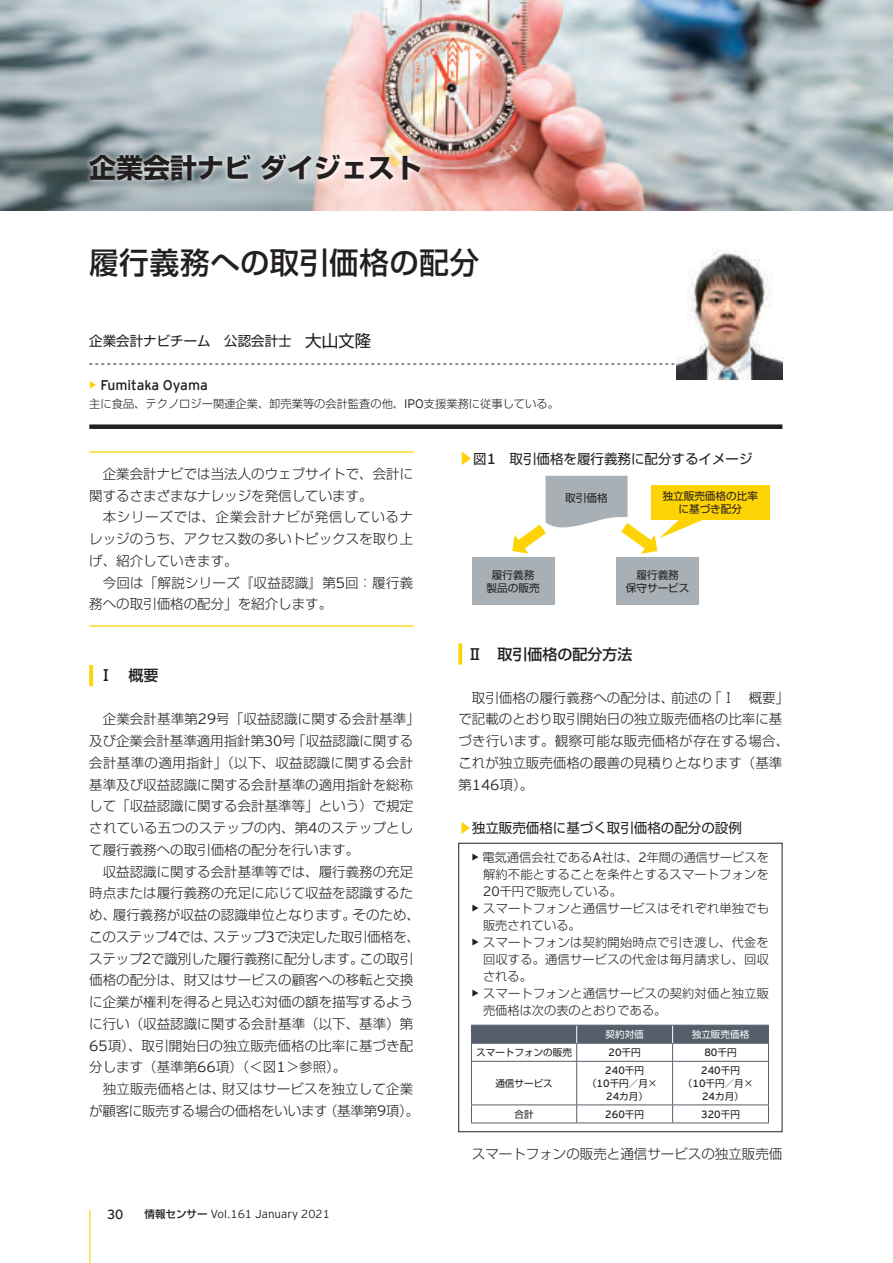
<style>
.page{position:relative;width:893px;height:1263px;background:#fff}
.page>*{position:absolute;margin:0;border:0;box-sizing:border-box;transform-origin:0 0}
.ノーマル{font:500 30px "Shin Go Pro";letter-spacing:.025em;color:#231f20}
.ノーマル-2{font:700 27px "Shin Go Pro";color:#231f20}
.ノーマル-3{font:500 15px "Shin Go Pro";color:#231f20}
.ノーマル-4{font:13.95px "EY Interstate";color:#231f20}
.ノーマル-5{font:300 13.5px/21.8px "Shin Go Pro";color:#231f20}
.ノーマル-6{font:13.5px "Shin Go Pro";color:#231f20}
.ノーマル-7{font:300 12.15px/17px "Shin Go Pro";letter-spacing:.015em;color:#231f20;text-align:justify}
.t1{font:300 11.55px "EY Interstate";color:#231f20}
.ノーマル-8{font:300 11.25px "Shin Go Pro";color:#231f20}
.t2{font:10.65px/12.8px "Shin Go Pro";color:#231f20;text-align:center}
.ノーマル-9{font:300 10.5px "EY Interstate";color:#231f20}
.ノーマル-10{font:9.6px "Shin Go Pro";color:#231f20}
.ノーマル-11{font:9.6px "Shin Go Pro";color:#fff}
.s1{font-size:16.5px}
.s2{font-weight:700;color:#fed304}
.s3{font-family:"EY Interstate";font-size:12.3px}
.s4{font-family:"EY Interstate";font-size:14.85px}
.s5{font-size:13.2px}
.s6{font-family:"Shin Go Pro";font-size:10.5px}
.s7{font-family:"Shin Go Pro";font-weight:500;font-size:10.5px}
.s8{font-size:14.85px;color:#fed304}
.s9{font-family:"EY Interstate";font-weight:300;font-size:14.85px}
.s10{color:#fed304}
.s11{font-family:"EY Interstate";font-weight:700;font-size:13.5px}
.s12{font-family:"EY Interstate";font-size:13.5px}
.s13{font-family:"Shin Go Pro";font-weight:400;font-size:9.6px}
.s14{font-family:"EY Interstate";font-weight:300;font-size:10.5px}
</style>
<div class="page">
<img style="left:0;top:0;width:893px;height:210px">
<svg style="left:85px;top:149px;width:341px;height:37px;background:#cccbcb"></svg>
<hr style="left:89px;top:451px;width:324px;height:2px;background:#fed304">
<hr style="left:89px;top:625px;width:324px;height:2px;background:#fed304">
<svg style="left:89px;top:364px;width:586px;height:1px"></svg>
<div style="left:89px;top:424px;width:693px;height:5px;background:#231f20"></div>
<img style="left:676px;top:248px;width:106px;height:132px">
<svg style="left:89px;top:665px;width:4px;height:21px"></svg>
<svg style="left:458px;top:643px;width:4px;height:21px"></svg>
<div style="left:472px;top:557px;width:82px;height:48px;background:#a8b0b6"></div>
<div style="left:616px;top:557px;width:83px;height:48px;background:#a8b0b6"></div>
<div style="left:651px;top:485px;width:119px;height:35px;background:#fed304"></div>
<svg style="left:512px;top:476px;width:191px;height:84px"></svg>
<div style="left:458px;top:843px;width:324px;height:289px;border:1px solid #231f20"></div>
<hr style="left:471px;top:1061px;width:106px;height:1px;background:#545f6b">
<hr style="left:577px;top:1061px;width:96px;height:1px;background:#545f6b">
<hr style="left:576px;top:1062px;width:1px;height:42px;background:#545f6b">
<hr style="left:673px;top:1061px;width:96px;height:1px;background:#545f6b">
<hr style="left:672px;top:1062px;width:1px;height:42px;background:#545f6b">
<hr style="left:768px;top:1062px;width:1px;height:42px;background:#545f6b">
<hr style="left:471px;top:1104px;width:106px;height:1px;background:#545f6b">
<hr style="left:577px;top:1104px;width:96px;height:1px;background:#545f6b">
<svg style="left:576px;top:1105px;width:1px;height:18px"></svg>
<hr style="left:673px;top:1104px;width:96px;height:1px;background:#545f6b">
<svg style="left:672px;top:1105px;width:1px;height:18px"></svg>
<svg style="left:768px;top:1105px;width:1px;height:18px"></svg>
<hr style="left:471px;top:1062px;width:1px;height:42px;background:#545f6b">
<svg style="left:471px;top:1105px;width:1px;height:18px"></svg>
<hr style="left:471px;top:1123px;width:106px;height:1px;background:#545f6b">
<hr style="left:577px;top:1123px;width:96px;height:1px;background:#545f6b">
<hr style="left:673px;top:1123px;width:96px;height:1px;background:#545f6b">
<svg style="left:471px;top:1025px;width:298px;height:36px"></svg>
<hr style="left:89px;top:1210px;width:1px;height:53px;background:#fed304">
<p class="ノーマル-2" style="left:89px;top:146px;width:334px">企業会計ナビダイジェスト</p>
<p class="ノーマル" style="left:89px;top:238px;width:391px">履行義務への取引価格の配分</p>
<p class="ノーマル-6" style="left:89px;top:330px;width:283px">企業会計ナビチーム　公認会計士　<span class="s1">大山文隆</span></p>
<p class="ノーマル-4" style="left:89px;top:377px;width:120px"><span class="s2">•</span> Fumitaka Oyama</p>
<p class="ノーマル-8" style="left:89px;top:395px;width:471px">主に食品、テクノロジー関連企業、卸売業等の会計監査の他、<span class="s3">IPO</span>支援業務に従事している。</p>
<p class="ノーマル-5" style="left:89px;top:461px;width:325px;text-indent:14px">企業会計ナビでは当法人のウェブサイトで、会計に関するさまざまなナレッジを発信しています。</p>
<p class="ノーマル-5" style="left:89px;top:505px;width:325px;text-align:justify;text-indent:14px">本シリーズでは、企業会計ナビが発信しているナレッジのうち、アクセス数の多いトピックスを取り上げ、紹介していきます。</p>
<p class="ノーマル-5" style="left:89px;top:570px;width:326px;text-indent:14px">今回は「解説シリーズ『収益認識』第<span class="s4">5</span>回：履行義務への取引価格の配分」を紹介します。</p>
<p class="ノーマル-3" style="left:98px;top:663px;width:61px">Ⅰ　概要</p>
<p class="ノーマル-5" style="left:89px;top:707px;width:332px;text-indent:13px">企業会計基準第<span class="s4">29</span>号「収益認識に関する会計基準」及び企業会計基準適用指針第<span class="s4">30</span>号「収益認識に関する会計基準の適用指針」（以下、収益認識に関する会計基準及び収益認識に関する会計基準の適用指針を総称して「収益認識に関する会計基準等」という）で規定されている五つのステップの内、第<span class="s4">4</span>のステップとして履行義務への取引価格の配分を行います。</p>
<p class="ノーマル-5" style="left:89px;top:859px;width:332px;text-indent:13px">収益認識に関する会計基準等では、履行義務の充足時点または履行義務の充足に応じて収益を認識するため、履行義務が収益の認識単位となります。そのため、このステップ<span class="s4">4</span>では、ステップ<span class="s4">3</span>で決定した取引価格を、ステップ<span class="s4">2</span>で識別した履行義務に配分します。この取引価格の配分は、財又はサービスの顧客への移転と交換に企業が権利を得ると見込む対価の額を描写するように行い（収益認識に関する会計基準（以下、基準）第<br><span class="s4">65</span>項）、取引開始日の独立販売価格の比率に基づき配分します（基準第<span class="s4">66</span>項）（＜図<span class="s4">1</span>＞参照）。</p>
<p class="ノーマル-5" style="left:89px;top:1076px;width:331px;text-align:center">独立販売価格とは、財又はサービスを独立して企業<br>が顧客に販売する場合の価格をいいます（基準第<span class="s4">9</span>項）。</p>
<p class="t1" style="left:107px;top:1208px;width:224px"><span class="s5">30</span><span class="s6">　　</span><span class="s7">情報センサー</span> Vol.161 January 2021</p>
<p class="ノーマル-6" style="left:458px;top:448px;width:296px"><span class="s8">▶</span>図<span class="s9">1</span>　取引価格を履行義務に配分するイメージ</p>
<p class="t2" style="left:565px;top:491px;width:44px">取引価格</p>
<p class="t2" style="left:662px;top:489px;width:97px">独立販売価格の比率に基づき配分</p>
<p class="t2" style="left:487px;top:567px;width:55px">履行義務製品の販売</p>
<p class="t2" style="left:626px;top:567px;width:65px">履行義務<br>保守サービス</p>
<p class="ノーマル-3" style="left:467px;top:641px;width:166px">Ⅱ　取引価格の配分方法</p>
<p class="ノーマル-5" style="left:458px;top:685px;width:332px;text-indent:14px">取引価格の履行義務への配分は、前述の「Ⅰ　概要」で記載のとおり取引開始日の独立販売価格の比率に基づき行います。観察可能な販売価格が存在する場合、これが独立販売価格の最善の見積りとなります（基準第<span class="s4">146</span>項）。</p>
<p class="ノーマル-6" style="left:458px;top:817px;width:285px"><span class="s10">▶</span>独立販売価格に基づく取引価格の配分の設例</p>
<p class="ノーマル-7" style="left:483px;top:847px;width:287px;text-indent:-11px"><span class="s11">•</span> 電気通信会社である<span class="s12">A</span>社は、<span class="s12">2</span>年間の通信サービスを解約不能とすることを条件とするスマートフォンを<span class="s12">20</span>千円で販売している。</p>
<p class="ノーマル-7" style="left:483px;top:898px;width:287px;text-indent:-11px"><span class="s11">•</span> スマートフォンと通信サービスはそれぞれ単独でも販売されている。</p>
<p class="ノーマル-7" style="left:483px;top:932px;width:287px;text-indent:-11px"><span class="s11">•</span> スマートフォンは契約開始時点で引き渡し、代金を回収する。通信サービスの代金は毎月請求し、回収される。</p>
<p class="ノーマル-7" style="left:483px;top:983px;width:287px;text-indent:-11px"><span class="s11">•</span> スマートフォンと通信サービスの契約対価と独立販売価格は次の表のとおりである。</p>
<p class="ノーマル-11" style="left:605px;top:1026px;width:40px">契約対価</p>
<p class="ノーマル-11" style="left:692px;top:1026px;width:59px">独立販売価格</p>
<p class="ノーマル-10" style="left:476px;top:1044px;width:97px">スマートフォンの販売</p>
<p class="ノーマル-9" style="left:609px;top:1046px;width:34px">20<span class="s13">千円</span></p>
<p class="ノーマル-9" style="left:704px;top:1046px;width:34px">80<span class="s13">千円</span></p>
<p class="ノーマル-10" style="left:495px;top:1075px;width:59px">通信サービス</p>
<p class="ノーマル-9" style="left:605px;top:1064px;width:40px">240<span class="s13">千円</span></p>
<p class="ノーマル-10" style="left:587px;top:1075px;width:72px">（<span class="s14">10</span>千円／月×</p>
<p class="ノーマル-10" style="left:606px;top:1088px;width:43px"><span class="s14">24</span>カ月）</p>
<p class="ノーマル-9" style="left:701px;top:1064px;width:40px">240<span class="s13">千円</span></p>
<p class="ノーマル-10" style="left:683px;top:1075px;width:72px">（<span class="s14">10</span>千円／月×</p>
<p class="ノーマル-10" style="left:702px;top:1088px;width:43px"><span class="s14">24</span>カ月）</p>
<p class="ノーマル-10" style="left:514px;top:1106px;width:21px">合計</p>
<p class="ノーマル-9" style="left:605px;top:1108px;width:40px">260<span class="s13">千円</span></p>
<p class="ノーマル-9" style="left:701px;top:1108px;width:40px">320<span class="s13">千円</span></p>
<p class="ノーマル-5" style="left:472px;top:1142px;width:312px">スマートフォンの販売と通信サービスの独立販売価</p>
</div>
